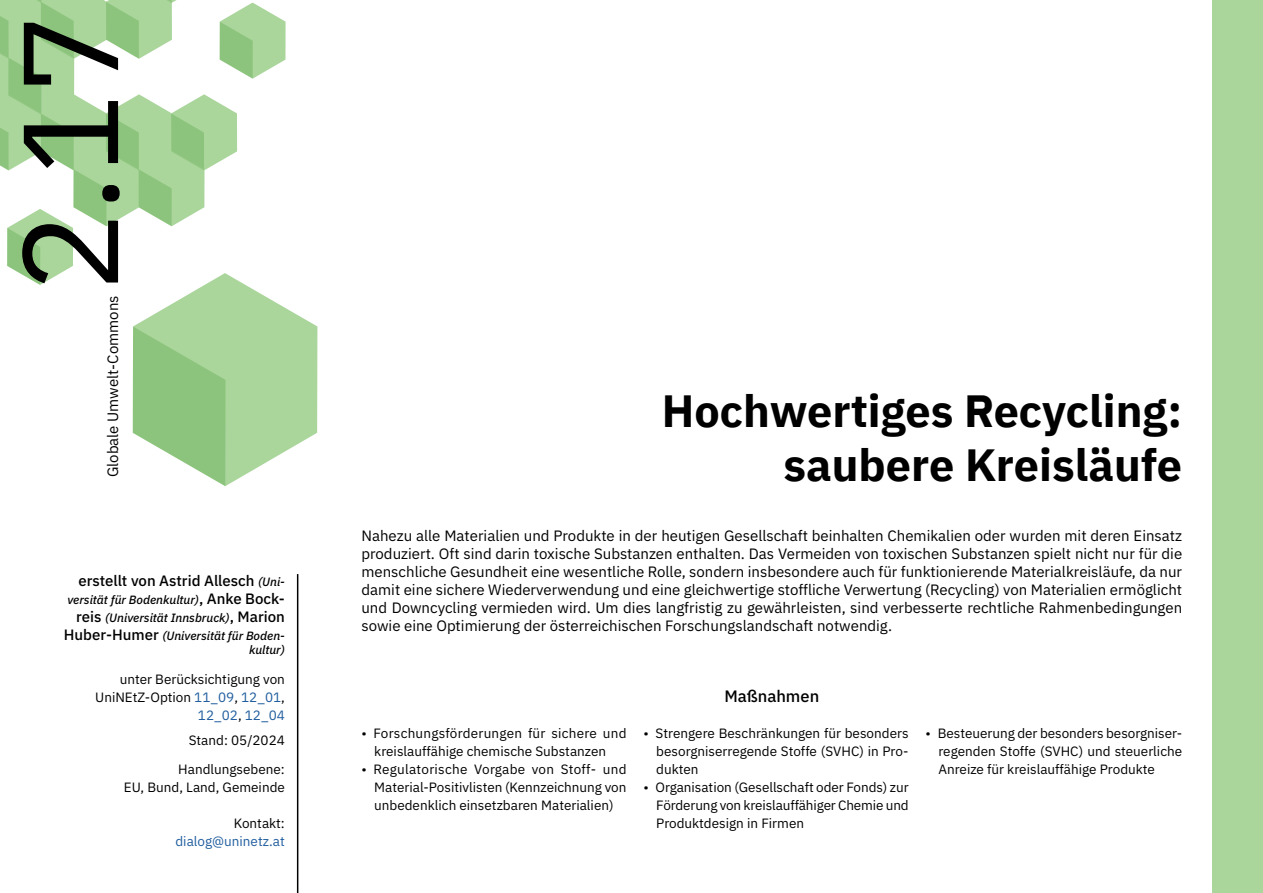
<style>
.page{position:relative;width:1263px;height:893px;background:#fff}
.page>*{position:absolute;margin:0;border:0;box-sizing:border-box;transform-origin:0 0}
.t1{font:135px "IBM Plex Sans";color:#000}
.t2{font:700 45px/54px "IBM Plex Sans";color:#000;text-align:right}
.t3{font:500 16.5px "IBM Plex Sans";color:#000}
.t4{font:15px/18px "IBM Plex Sans";color:#000;text-align:justify}
.t5{font:500 15px "IBM Plex Sans";color:#000}
.t6{font:13.5px/18px "IBM Plex Sans";color:#000;text-align:justify}
.t7{font:13.5px "IBM Plex Sans";color:#215e9e}
.t8{font:italic 500 12px/18px "IBM Plex Sans";color:#000;text-align:right}
.s1{font-style:italic;font-size:12px}
.s2{font-style:normal;font-size:15px}
.s3{color:#215e9e}
</style>
<div class="page">
<div style="left:1212px;top:0;width:51px;height:893px;background:#aad69c"></div>
<hr style="left:297px;top:574px;width:1px;height:319px;background:#000">
<svg style="left:0;top:0;width:317px;height:486px"></svg>
<h1 class="t1" style="left:-33px;top:293px;width:281px;rotate:-90deg">2.17</h1>
<p class="t4" style="left:103px;top:477px;width:183px;rotate:-90deg">Globale Umwelt-Commons</p>
<p class="t5" style="left:78px;top:569px;width:208px">erstellt von Astrid Allesch <span class="s1">(Uni-</span></p>
<p class="t8" style="left:64px;top:589px;width:222px">versität für Bodenkultur)<span class="s2">, Anke Bock&shy;reis</span> (Universität Innsbruck)<span class="s2">, Marion<br>Huber-Humer</span> (Universität für Boden-</p>
<p class="t8" style="left:249px;top:640px;width:37px">kultur)</p>
<p class="t6" style="left:95px;top:669px;width:191px;text-align:right">unter Berücksichtigung von<br>UniNEtZ-Option <span class="s3">11_09</span>, <span class="s3">12_01</span>,<br><span class="s3">12_02</span>, <span class="s3">12_04</span></p>
<p class="t6" style="left:178px;top:724px;width:108px;line-height:29.2px;text-align:right">Stand: 05/2024<br>Handlungsebene:</p>
<p class="t6" style="left:124px;top:777px;width:163px">EU, Bund, Land, Gemeinde</p>
<p class="t6" style="left:234px;top:813px;width:53px">Kontakt:</p>
<p class="t7" style="left:175px;top:831px;width:111px">dialog@uninetz.at</p>
<h2 class="t2" style="left:662px;top:380px;width:522px">Hochwertiges Recycling: saubere Kreisläufe</h2>
<p class="t4" style="left:361px;top:526px;width:822px">Nahezu alle Materialien und Produkte in der heutigen Gesellschaft beinhalten Chemikalien oder wurden mit deren Einsatz produziert. Oft sind darin toxische Substanzen enthalten. Das Vermeiden von toxischen Substanzen spielt nicht nur für die menschliche Gesundheit eine wesentliche Rolle, sondern insbesondere auch für funktionierende Materialkreisläufe, da nur damit eine sichere Wiederverwendung und eine gleichwertige stoffliche Verwertung (Recycling) von Materialien ermöglicht und Downcycling vermieden wird. Um dies langfristig zu gewährleisten, sind verbesserte rechtliche Rahmenbedingungen sowie eine Optimierung der österreichischen Forschungslandschaft notwendig.</p>
<p class="t6" style="left:361px;top:723px;width:267px;text-align:center">• Forschungsförderungen für sichere und kreislauffähige chemische Substanzen</p>
<p class="t6" style="left:374px;top:759px;width:254px;text-indent:-13px">• Regulatorische Vorgabe von Stoff- und Material-Positivlisten (Kennzeichnung von unbedenklich einsetzbaren Materialien)</p>
<p class="t3" style="left:724px;top:683px;width:96px">Maßnahmen</p>
<p class="t6" style="left:656px;top:723px;width:254px;text-indent:-13px">• Strengere Beschränkungen für besonders besorgniserregende Stoffe (SVHC) in Pro&shy;dukten</p>
<p class="t6" style="left:656px;top:777px;width:254px;text-indent:-13px">• Organisation (Gesellschaft oder Fonds) zur Förderung von kreislauffähiger Chemie und Produktdesign in Firmen</p>
<p class="t6" style="left:938px;top:723px;width:245px;text-indent:-13px">• Besteuerung der besonders besorgniser&shy;regenden Stoffe (SVHC) und steuerliche Anreize für kreislauffähige Produkte</p>
</div>
